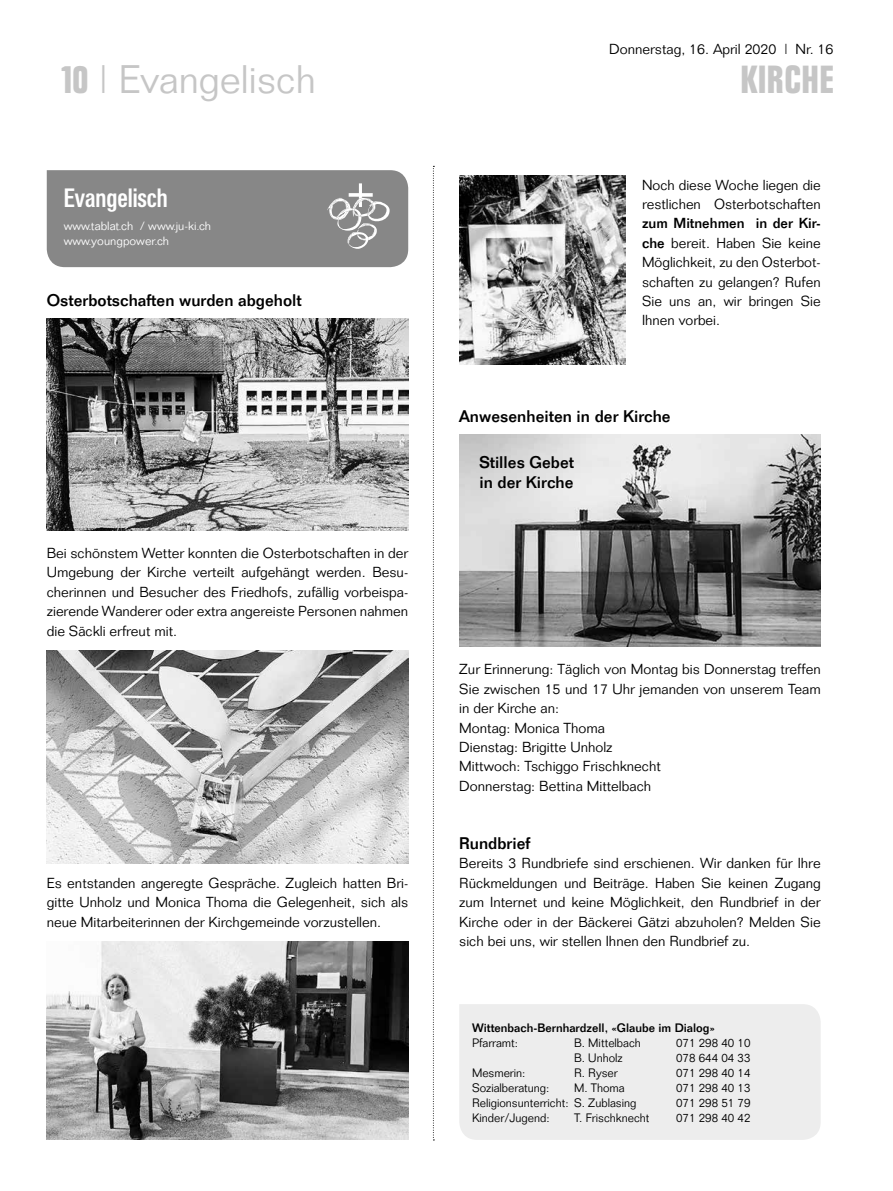
<style>
.page{position:relative;width:893px;height:1191px;background:#fff}
.page>*{position:absolute;margin:0;border:0;box-sizing:border-box;transform-origin:0 0}
.t1{font:300 39px "Folio";color:#c6c6c6}
.t2{font:700 39px "Folio Condensed BQ";letter-spacing:.02em;color:#c6c6c6}
.t3{font:500 26.25px "Folio Condensed BQ";color:#fff}
.t4{font:500 16.5px/19.4px "Folio";color:#000}
.t5{font:300 14.25px/19.4px "Folio";color:#000;text-align:justify}
.t6{font:300 12px "Folio";color:#000}
.t7{font:300 12px/15px "Folio BQ";color:#fff}
.t8{font:500 12px "Folio";color:#000}
.s1{font-family:"Folio Condensed BQ";font-weight:700}
.s2{font-weight:500}
</style>
<div class="page">
<svg style="left:433px;top:166px;width:1px;height:974px"></svg>
<div style="left:47px;top:170px;width:361px;height:97px;background:#878787"></div>
<div style="left:459px;top:1004px;width:362px;height:135px;background:#ededed"></div>
<img style="left:47px;top:651px;width:361px;height:212px">
<img style="left:459px;top:175px;width:166px;height:189px">
<img style="left:47px;top:318px;width:361px;height:213px">
<img style="left:47px;top:941px;width:361px;height:199px">
<img style="left:459px;top:434px;width:362px;height:213px">
<p class="t5" style="left:596px;top:39px;width:226px">Donnerstag, 16. April 2020 | Nr. 16</p>
<p class="t5" style="left:609px;top:39px;width:226px">Donnerstag, 16. April 2020 | Nr. 16</p>
<h1 class="t1" style="left:47px;top:56px;width:245px"><span class="s1">610</span>| Evangelisch</h1>
<h1 class="t1" style="left:99px;top:56px;width:218px">| Evangelisch</h1>
<h1 class="t2" style="left:728px;top:58px;width:94px">KIRCHE</h1>
<h1 class="t2" style="left:741px;top:58px;width:94px">KIRCHE</h1>
<h2 class="t3" style="left:64px;top:183px;width:105px">Evangelisch</h2>
<p class="t7" style="left:64px;top:219px;width:149px">www.tablat.ch / www.ju-ki.ch www.youngpower.ch</p>
<p class="t4" style="left:47px;top:290px;width:256px">Osterbotschaften wurden abgeholt</p>
<p class="t5" style="left:47px;top:543px;width:363px">Bei schönstem Wetter konnten die Osterbotschaften in der Umgebung der Kirche verteilt aufgehängt werden. Besu&shy;cherinnen und Besucher des Friedhofs, zufällig vorbeispa&shy;zierende Wanderer oder extra angereiste Personen nahmen die Säckli erfreut mit.</p>
<p class="t5" style="left:47px;top:873px;width:363px">Es entstanden angeregte Gespräche. Zugleich hatten Bri&shy;gitte Unholz und Monica Thoma die Gelegenheit, sich als neue Mitarbeiterinnen der Kirchgemeinde vorzustellen.</p>
<p class="t5" style="left:642px;top:175px;width:180px">Noch diese Woche liegen die restlichen Osterbotschaften</p>
<p class="t5" style="left:642px;top:214px;width:180px"><span class="s2">zum Mitnehmen in der Kir&shy;che</span> bereit. Haben Sie keine Möglichkeit, zu den Osterbot&shy;schaften zu gelangen? Rufen Sie uns an, wir bringen Sie Ihnen vorbei.</p>
<p class="t4" style="left:459px;top:406px;width:213px">Anwesenheiten in der Kirche</p>
<p class="t4" style="left:479px;top:453px;width:96px">Stilles Gebet in der Kirche</p>
<p class="t5" style="left:459px;top:660px;width:363px;text-align:left">Zur Erinnerung: Täglich von Montag bis Donnerstag treffen Sie zwischen 15 und 17 Uhr jemanden von unserem Team in der Kirche an:<br>Montag: Monica Thoma<br>Dienstag: Brigitte Unholz<br>Mittwoch: Tschiggo Frischknecht<br>Donnerstag: Bettina Mittelbach</p>
<p class="t4" style="left:459px;top:833px;width:73px">Rundbrief</p>
<p class="t5" style="left:459px;top:853px;width:363px">Bereits 3 Rundbriefe sind erschienen. Wir danken für Ihre Rückmeldungen und Beiträge. Haben Sie keinen Zugang zum Internet und keine Möglichkeit, den Rundbrief in der Kirche oder in der Bäckerei Gätzi abzuholen? Melden Sie sich bei uns, wir stellen Ihnen den Rundbrief zu.</p>
<p class="t8" style="left:472px;top:1020px;width:245px">Wittenbach-Bernhardzell, «Glaube im Dialog»</p>
<p class="t6" style="left:472px;top:1035px;width:48px">Pfarramt:</p>
<p class="t6" style="left:574px;top:1035px;width:68px">B. Mittelbach</p>
<p class="t6" style="left:676px;top:1035px;width:76px">071 298 40 10</p>
<p class="t6" style="left:574px;top:1050px;width:50px">B. Unholz</p>
<p class="t6" style="left:676px;top:1050px;width:76px">078 644 04 33</p>
<p class="t6" style="left:472px;top:1065px;width:55px">Mesmerin:</p>
<p class="t6" style="left:574px;top:1065px;width:45px">R. Ryser</p>
<p class="t6" style="left:676px;top:1065px;width:76px">071 298 40 14</p>
<p class="t6" style="left:472px;top:1080px;width:79px">Sozialberatung:</p>
<p class="t6" style="left:574px;top:1080px;width:52px">M. Thoma</p>
<p class="t6" style="left:676px;top:1080px;width:76px">071 298 40 13</p>
<p class="t6" style="left:472px;top:1095px;width:166px">Religionsunterricht: S. Zublasing</p>
<p class="t6" style="left:676px;top:1095px;width:76px">071 298 51 79</p>
<p class="t6" style="left:472px;top:1110px;width:79px">Kinder/Jugend:</p>
<p class="t6" style="left:574px;top:1110px;width:77px">T. Frischknecht</p>
<p class="t6" style="left:676px;top:1110px;width:76px">071 298 40 42</p>
</div>
